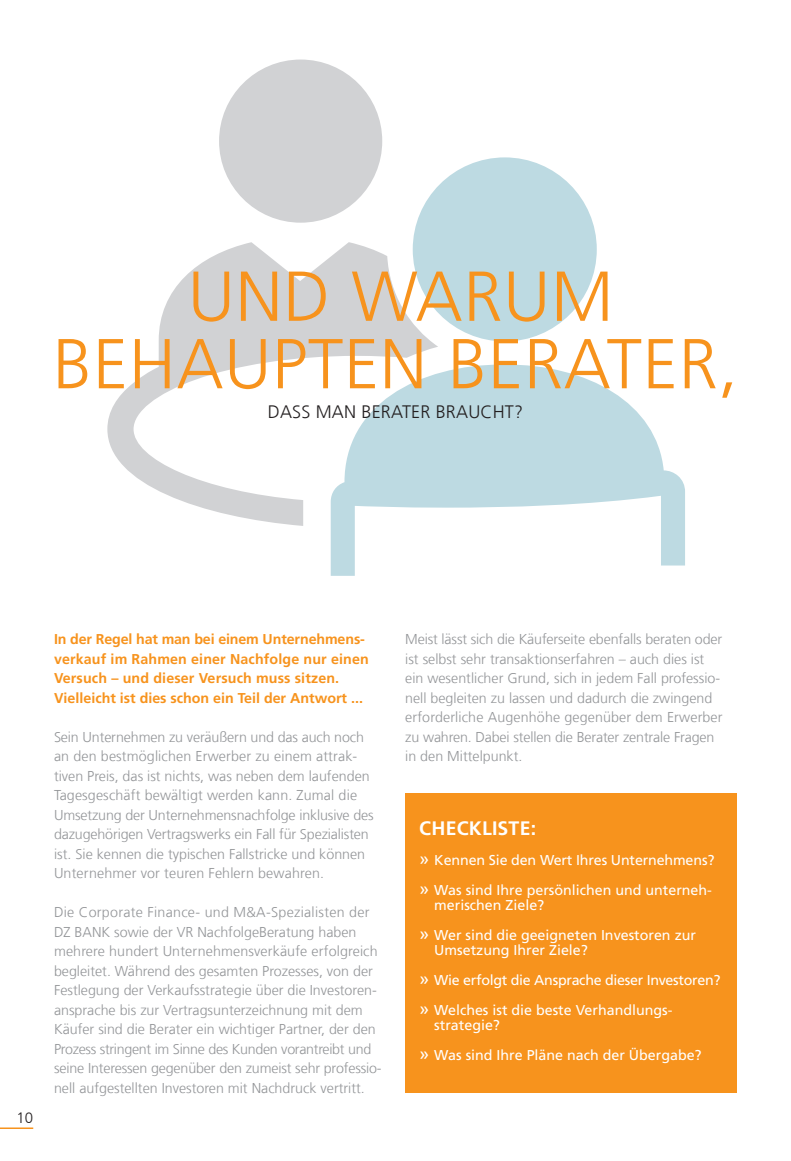
<style>
.page{position:relative;width:791px;height:1161px;background:#fff}
.page>*{position:absolute;margin:0;border:0;box-sizing:border-box;transform-origin:0 0}
.t1{font:300 70.5px/67.5px "Frutiger DZPB";letter-spacing:.01em;color:#f7931d;text-align:center}
.t2{font:700 19.5px "Frutiger DZPB";letter-spacing:.01em;color:#fff}
.t3{font:300 18px "Frutiger DZPB";letter-spacing:.01em;color:#231f20}
.t4{font:300 15px "Frutiger DZPB";color:#231f20}
.t5{font:300 14.25px/19.5px "Frutiger DZPB";color:#939598}
.t6{font:14.25px/30px "Frutiger DZPB";color:#fff}
.t7{font:700 14.25px/19.5px "Frutiger DZPB";color:#f7931d}
.s1{font-size:18px}
</style>
<div class="page">
<div style="left:219px;top:60px;width:163px;height:163px;background:#d1d2d4;border-radius:50%"></div>
<svg style="left:107px;top:242px;width:331px;height:284px"></svg>
<div style="left:413px;top:157px;width:184px;height:184px;background:#bddae2;border-radius:50%"></div>
<svg style="left:331px;top:364px;width:354px;height:212px;fill:#bddae2"></svg>
<div style="left:405px;top:793px;width:332px;height:299px;background:#f7931d"></div>
<hr style="left:0;top:1127px;width:33px;height:2px;background:#f7931d">
<h1 class="t1" style="left:53px;top:263px;width:687px">UND WARUM<br>BEHAUPTEN BERATER,</h1>
<p class="t3" style="left:268px;top:402px;width:257px">DASS MAN BERATER BRAUCHT?</p>
<p class="t4" style="left:17px;top:1109px;width:18px">10</p>
<p class="t7" style="left:54px;top:630px;width:316px">In der Regel hat man bei einem Unternehmens&shy;verkauf im Rahmen einer Nachfolge nur einen Versuch – und dieser Versuch muss sitzen.<br>Vielleicht ist dies schon ein Teil der Antwort ...</p>
<p class="t5" style="left:54px;top:727px;width:321px">Sein Unternehmen zu veräußern und das auch noch an den bestmöglichen Erwerber zu einem attrak&shy;tiven Preis, das ist nichts, was neben dem laufenden Tagesgeschäft bewältigt werden kann. Zumal die Umsetzung der Unternehmensnachfolge inklusive des dazugehörigen Vertragswerks ein Fall für Spezialisten ist. Sie kennen die typischen Fallstricke und können Unternehmer vor teuren Fehlern bewahren.</p>
<p class="t5" style="left:54px;top:903px;width:329px">Die Corporate Finance- und M&amp;A-Spezialisten der DZ BANK sowie der VR NachfolgeBeratung haben mehrere hundert Unternehmensverkäufe erfolgreich begleitet. Während des gesamten Prozesses, von der Festlegung der Verkaufsstrategie über die Investoren&shy;ansprache bis zur Vertragsunterzeichnung mit dem Käufer sind die Berater ein wichtiger Partner, der den Prozess stringent im Sinne des Kunden vorantreibt und seine Interessen gegenüber den zumeist sehr professio&shy;nell aufgestellten Investoren mit Nachdruck vertritt.</p>
<p class="t5" style="left:405px;top:630px;width:319px">Meist lässt sich die Käuferseite ebenfalls beraten oder ist selbst sehr transaktionserfahren – auch dies ist ein wesentlicher Grund, sich in jedem Fall professio&shy;nell begleiten zu lassen und dadurch die zwingend erforderliche Augenhöhe gegenüber dem Erwerber zu wahren. Dabei stellen die Berater zentrale Fragen in den Mittelpunkt.</p>
<h2 class="t2" style="left:419px;top:817px;width:118px">CHECKLISTE:</h2>
<p class="t6" style="left:419px;top:845px;width:297px"><span class="s1">»</span> Kennen Sie den Wert Ihres Unternehmens? <span class="s1">»</span> Was sind Ihre persönlichen und unterneh-</p>
<p class="t6" style="left:419px;top:890px;width:278px;text-indent:15px">merischen Ziele?<br><span class="s1">»</span> Wer sind die geeigneten Investoren zur</p>
<p class="t6" style="left:419px;top:935px;width:303px;text-indent:15px">Umsetzung Ihrer Ziele?<br><span class="s1">»</span> Wie erfolgt die Ansprache dieser Investoren? <span class="s1">»</span> Welches ist die beste Verhandlungs-</p>
<p class="t6" style="left:419px;top:1010px;width:284px;text-indent:15px">strategie?<br><span class="s1">»</span> Was sind Ihre Pläne nach der Übergabe?</p>
</div>
